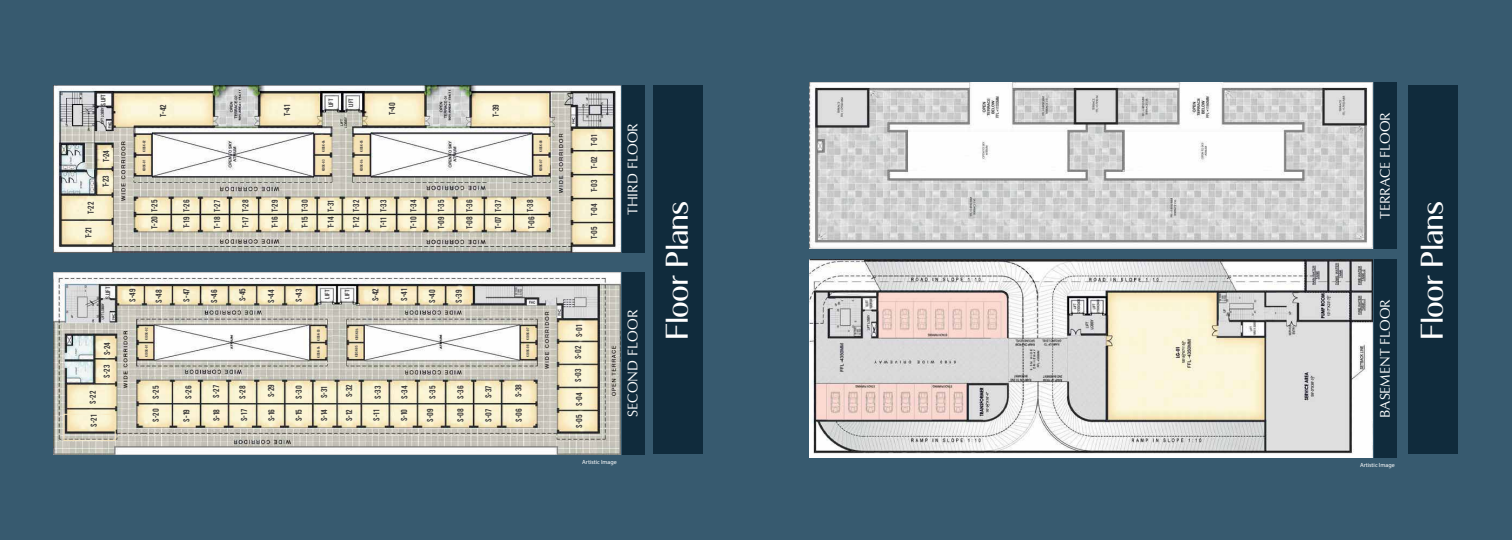
<style>
.page{position:relative;width:1512px;height:540px;background:#fff}
.page>*{position:absolute;margin:0;border:0;box-sizing:border-box;transform-origin:0 0}
.t1{font:30px "Luxia";color:#fff}
.t2{font:14.02px "Optima LT";color:#fff}
.t3{font:13.95px "Optima LT";color:#fff}
.t4{font:8.55px "Bebas";color:#333132}
.t5{font:500 condensed 6.52px "DIN Next LT Pro";color:#333132}
.t6{font:6px "Myriad Pro";color:#fff}
.t7{font:500 condensed 3.82px "DIN Next LT Pro";color:#333132}
</style>
<div class="page">
<div style="left:756px;top:0;width:756px;height:540px;background:#375a6f"></div>
<div style="left:0;top:0;width:756px;height:540px;background:#375a6f"></div>
<div style="left:654px;top:86px;width:49px;height:368px;background:#102b3c"></div>
<div style="left:622px;top:272px;width:23px;height:182px;background:#102b3c"></div>
<img style="left:53px;top:272px;width:567px;height:182px">
<div style="left:64px;top:414px;width:52px;height:27px;border:1px solid #fff"></div>
<div style="left:622px;top:86px;width:23px;height:167px;background:#102b3c"></div>
<img style="left:53px;top:86px;width:567px;height:167px">
<div style="left:1409px;top:86px;width:49px;height:368px;background:#102b3c"></div>
<img style="left:810px;top:259px;width:563px;height:199px">
<div style="left:1374px;top:259px;width:23px;height:199px;background:#102b3c"></div>
<img style="left:810px;top:82px;width:563px;height:167px">
<div style="left:1374px;top:82px;width:23px;height:167px;background:#102b3c"></div>
<p class="t5" style="left:100px;top:106px;width:14px;rotate:-90deg">S.LIFT</p>
<p class="t5" style="left:327px;top:107px;width:10px;rotate:-90deg">LIFT</p>
<p class="t5" style="left:347px;top:107px;width:10px;rotate:-90deg">LIFT</p>
<p class="t4" style="left:159px;top:117px;width:14px;rotate:-90deg">T-42</p>
<p class="t4" style="left:283px;top:116px;width:13px;rotate:-90deg">T-41</p>
<p class="t4" style="left:388px;top:115px;width:14px;rotate:-90deg">T-40</p>
<p class="t4" style="left:492px;top:117px;width:14px;rotate:-90deg">T-39</p>
<p class="t4" style="left:102px;top:162px;width:14px;rotate:-90deg">T-24</p>
<p class="t4" style="left:102px;top:187px;width:14px;rotate:-90deg">T-23</p>
<p class="t7" style="left:142px;top:152px;width:13px;rotate:-90deg">KIOSK-02</p>
<p class="t7" style="left:142px;top:171px;width:13px;rotate:-90deg">KIOSK-01</p>
<p class="t7" style="left:321px;top:152px;width:13px;rotate:-90deg">KIOSK-04</p>
<p class="t7" style="left:321px;top:171px;width:13px;rotate:-90deg">KIOSK-03</p>
<p class="t7" style="left:360px;top:152px;width:13px;rotate:-90deg">KIOSK-05</p>
<p class="t7" style="left:360px;top:171px;width:13px;rotate:-90deg">KIOSK-06</p>
<p class="t7" style="left:539px;top:152px;width:13px;rotate:-90deg">KIOSK-08</p>
<p class="t7" style="left:539px;top:171px;width:13px;rotate:-90deg">KIOSK-07</p>
<p class="t4" style="left:87px;top:214px;width:14px;rotate:-90deg">T-22</p>
<p class="t4" style="left:84px;top:238px;width:13px;rotate:-90deg">T-21</p>
<p class="t4" style="left:150px;top:212px;width:14px;rotate:-90deg">T-25</p>
<p class="t4" style="left:150px;top:229px;width:14px;rotate:-90deg">T-20</p>
<p class="t4" style="left:182px;top:212px;width:14px;rotate:-90deg">T-26</p>
<p class="t4" style="left:182px;top:228px;width:13px;rotate:-90deg">T-19</p>
<p class="t4" style="left:213px;top:212px;width:14px;rotate:-90deg">T-27</p>
<p class="t4" style="left:213px;top:229px;width:13px;rotate:-90deg">T-18</p>
<p class="t4" style="left:241px;top:212px;width:14px;rotate:-90deg">T-28</p>
<p class="t4" style="left:241px;top:228px;width:13px;rotate:-90deg">T-17</p>
<p class="t4" style="left:271px;top:212px;width:14px;rotate:-90deg">T-29</p>
<p class="t4" style="left:271px;top:228px;width:13px;rotate:-90deg">T-16</p>
<p class="t4" style="left:301px;top:212px;width:14px;rotate:-90deg">T-30</p>
<p class="t4" style="left:301px;top:228px;width:13px;rotate:-90deg">T-15</p>
<p class="t4" style="left:326px;top:212px;width:13px;rotate:-90deg">T-31</p>
<p class="t4" style="left:326px;top:228px;width:13px;rotate:-90deg">T-14</p>
<p class="t4" style="left:352px;top:212px;width:14px;rotate:-90deg">T-32</p>
<p class="t4" style="left:352px;top:228px;width:13px;rotate:-90deg">T-12</p>
<p class="t4" style="left:379px;top:212px;width:14px;rotate:-90deg">T-33</p>
<p class="t4" style="left:379px;top:228px;width:12px;rotate:-90deg">T-11</p>
<p class="t4" style="left:409px;top:212px;width:14px;rotate:-90deg">T-34</p>
<p class="t4" style="left:409px;top:229px;width:13px;rotate:-90deg">T-10</p>
<p class="t4" style="left:437px;top:212px;width:14px;rotate:-90deg">T-35</p>
<p class="t4" style="left:437px;top:229px;width:14px;rotate:-90deg">T-09</p>
<p class="t4" style="left:465px;top:212px;width:14px;rotate:-90deg">T-36</p>
<p class="t4" style="left:465px;top:229px;width:14px;rotate:-90deg">T-08</p>
<p class="t4" style="left:494px;top:212px;width:14px;rotate:-90deg">T-37</p>
<p class="t4" style="left:526px;top:212px;width:14px;rotate:-90deg">T-38</p>
<p class="t4" style="left:494px;top:229px;width:14px;rotate:-90deg">T-07</p>
<p class="t4" style="left:527px;top:229px;width:14px;rotate:-90deg">T-06</p>
<p class="t5" style="left:104px;top:299px;width:14px;rotate:-90deg">S.LIFT</p>
<p class="t5" style="left:323px;top:299px;width:10px;rotate:-90deg">LIFT</p>
<p class="t5" style="left:343px;top:299px;width:10px;rotate:-90deg">LIFT</p>
<p class="t4" style="left:128px;top:302px;width:15px;rotate:-90deg">S-49</p>
<p class="t4" style="left:155px;top:303px;width:15px;rotate:-90deg">S-48</p>
<p class="t4" style="left:182px;top:302px;width:14px;rotate:-90deg">S-47</p>
<p class="t4" style="left:210px;top:303px;width:15px;rotate:-90deg">S-46</p>
<p class="t4" style="left:238px;top:301px;width:15px;rotate:-90deg">S-45</p>
<p class="t4" style="left:267px;top:303px;width:15px;rotate:-90deg">S-44</p>
<p class="t4" style="left:295px;top:302px;width:15px;rotate:-90deg">S-43</p>
<p class="t4" style="left:371px;top:301px;width:15px;rotate:-90deg">S-42</p>
<p class="t4" style="left:400px;top:301px;width:14px;rotate:-90deg">S-41</p>
<p class="t4" style="left:428px;top:303px;width:15px;rotate:-90deg">S-40</p>
<p class="t4" style="left:455px;top:303px;width:15px;rotate:-90deg">S-39</p>
<p class="t4" style="left:103px;top:378px;width:37px;rotate:-90deg">S-23 S-24</p>
<p class="t7" style="left:144px;top:340px;width:13px;rotate:-90deg">KIOSK-02</p>
<p class="t7" style="left:144px;top:357px;width:13px;rotate:-90deg">KIOSK-01</p>
<p class="t7" style="left:316px;top:341px;width:13px;rotate:-90deg">KIOSK-03</p>
<p class="t7" style="left:316px;top:358px;width:13px;rotate:-90deg">KIOSK-04</p>
<p class="t7" style="left:355px;top:340px;width:13px;rotate:-90deg">KIOSK-06</p>
<p class="t7" style="left:355px;top:357px;width:13px;rotate:-90deg">KIOSK-05</p>
<p class="t7" style="left:526px;top:340px;width:13px;rotate:-90deg">KIOSK-07</p>
<p class="t7" style="left:526px;top:357px;width:13px;rotate:-90deg">KIOSK-08</p>
<p class="t4" style="left:88px;top:404px;width:14px;rotate:-90deg">S-22</p>
<p class="t4" style="left:89px;top:427px;width:14px;rotate:-90deg">S-21</p>
<p class="t4" style="left:152px;top:399px;width:15px;rotate:-90deg">S-25</p>
<p class="t4" style="left:152px;top:422px;width:15px;rotate:-90deg">S-20</p>
<p class="t4" style="left:184px;top:399px;width:15px;rotate:-90deg">S-26</p>
<p class="t4" style="left:182px;top:422px;width:14px;rotate:-90deg">S-19</p>
<p class="t4" style="left:212px;top:398px;width:14px;rotate:-90deg">S-27</p>
<p class="t4" style="left:212px;top:421px;width:14px;rotate:-90deg">S-18</p>
<p class="t4" style="left:238px;top:399px;width:15px;rotate:-90deg">S-28</p>
<p class="t4" style="left:240px;top:421px;width:13px;rotate:-90deg">S-17</p>
<p class="t4" style="left:267px;top:397px;width:15px;rotate:-90deg">S-29</p>
<p class="t4" style="left:267px;top:421px;width:14px;rotate:-90deg">S-16</p>
<p class="t4" style="left:295px;top:399px;width:15px;rotate:-90deg">S-30</p>
<p class="t4" style="left:295px;top:421px;width:14px;rotate:-90deg">S-15</p>
<p class="t4" style="left:320px;top:398px;width:14px;rotate:-90deg">S-31</p>
<p class="t4" style="left:320px;top:421px;width:14px;rotate:-90deg">S-14</p>
<p class="t4" style="left:345px;top:397px;width:14px;rotate:-90deg">S-32</p>
<p class="t4" style="left:345px;top:421px;width:14px;rotate:-90deg">S-12</p>
<p class="t4" style="left:374px;top:399px;width:14px;rotate:-90deg">S-33</p>
<p class="t4" style="left:372px;top:421px;width:13px;rotate:-90deg">S-11</p>
<p class="t4" style="left:400px;top:399px;width:15px;rotate:-90deg">S-34</p>
<p class="t4" style="left:400px;top:421px;width:14px;rotate:-90deg">S-10</p>
<p class="t4" style="left:428px;top:399px;width:15px;rotate:-90deg">S-35</p>
<p class="t4" style="left:426px;top:422px;width:15px;rotate:-90deg">S-09</p>
<p class="t4" style="left:456px;top:399px;width:15px;rotate:-90deg">S-36</p>
<p class="t4" style="left:456px;top:422px;width:15px;rotate:-90deg">S-08</p>
<p class="t4" style="left:484px;top:398px;width:14px;rotate:-90deg">S-37</p>
<p class="t4" style="left:484px;top:422px;width:14px;rotate:-90deg">S-07</p>
<p class="t4" style="left:514px;top:397px;width:15px;rotate:-90deg">S-38</p>
<p class="t4" style="left:514px;top:422px;width:15px;rotate:-90deg">S-06</p>
<p class="t4" style="left:590px;top:146px;width:13px;rotate:-90deg">T-01</p>
<p class="t4" style="left:590px;top:169px;width:14px;rotate:-90deg">T-02</p>
<p class="t4" style="left:590px;top:192px;width:14px;rotate:-90deg">T-03</p>
<p class="t4" style="left:590px;top:216px;width:14px;rotate:-90deg">T-04</p>
<p class="t4" style="left:590px;top:239px;width:14px;rotate:-90deg">T-05</p>
<h2 class="t2" style="left:625px;top:215px;width:94px;rotate:-90deg">THIRD FLOOR</h2>
<p class="t4" style="left:575px;top:337px;width:14px;rotate:-90deg">S-01</p>
<p class="t4" style="left:574px;top:359px;width:15px;rotate:-90deg">S-02</p>
<p class="t4" style="left:574px;top:382px;width:15px;rotate:-90deg">S-03</p>
<p class="t4" style="left:575px;top:406px;width:15px;rotate:-90deg">S-04</p>
<p class="t4" style="left:575px;top:428px;width:15px;rotate:-90deg">S-05</p>
<h2 class="t2" style="left:625px;top:417px;width:108px;rotate:-90deg">SECOND FLOOR</h2>
<p class="t6" style="left:582px;top:458px;width:36px">Artistic Image</p>
<h1 class="t1" style="left:659px;top:339px;width:140px;rotate:-90deg">Floor Plans</h1>
<h3 class="t3" style="left:1377px;top:219px;width:108px;rotate:-90deg">TERRACE FLOOR</h3>
<h3 class="t3" style="left:1377px;top:418px;width:120px;rotate:-90deg">BASEMENT FLOOR</h3>
<p class="t6" style="left:1360px;top:461px;width:36px">Artistic Image</p>
<h1 class="t1" style="left:1414px;top:339px;width:140px;rotate:-90deg">Floor Plans</h1>
</div>
